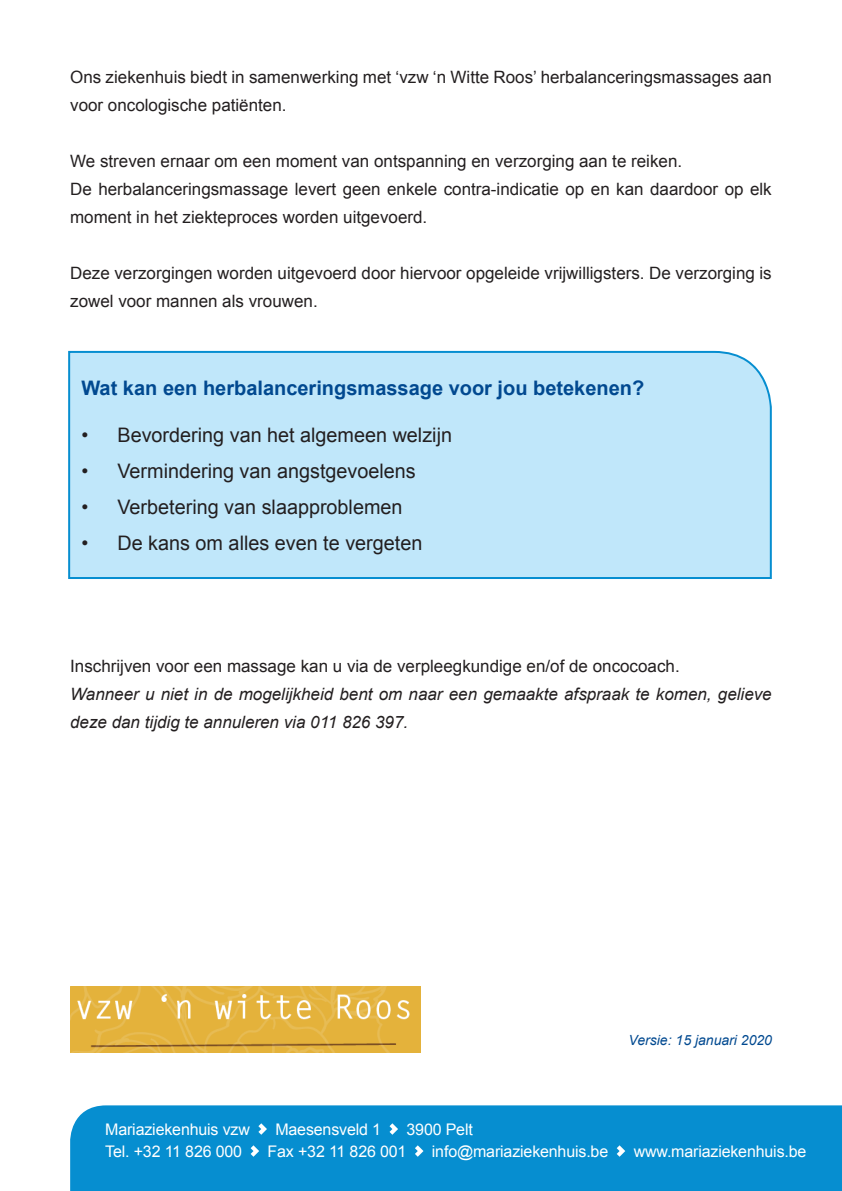
<style>
.page{position:relative;width:842px;height:1191px;background:#fff}
.page>*{position:absolute;margin:0;border:0;box-sizing:border-box;transform-origin:0 0}
.t1{font:20px "Arial";color:#231f20}
.t2{font:700 20px "Arial";color:#014990}
.t3{font:17px/28px "Arial";color:#231f20}
.t4{font:italic 17px/28px "Arial";color:#231f20}
.t5{font:16px "Arial";letter-spacing:-.01em;color:#fff}
.t6{font:italic 14px "Arial";color:#014990}
</style>
<div class="page">
<div style="left:70px;top:1105px;width:772px;height:86px;background:#068ed0"></div>
<svg style="left:258px;top:1123px;width:9px;height:11px"></svg>
<svg style="left:389px;top:1123px;width:9px;height:11px"></svg>
<svg style="left:251px;top:1145px;width:8px;height:11px"></svg>
<svg style="left:415px;top:1145px;width:8px;height:11px"></svg>
<svg style="left:617px;top:1145px;width:8px;height:11px"></svg>
<div style="left:68px;top:351px;width:704px;height:228px;background:#c0e7fa"></div>
<img style="left:70px;top:986px;width:351px;height:66px">
<p class="t3" style="left:70px;top:63px;width:703px">Ons ziekenhuis biedt in samenwerking met ‘vzw ‘n Witte Roos’ herbalanceringsmassages aan voor oncologische patiënten.</p>
<p class="t3" style="left:70px;top:147px;width:703px">We streven ernaar om een moment van ontspanning en verzorging aan te reiken.<br>De herbalanceringsmassage levert geen enkele contra-indicatie op en kan daardoor op elk moment in het ziekteproces worden uitgevoerd.</p>
<p class="t3" style="left:70px;top:259px;width:703px">Deze verzorgingen worden uitgevoerd door hiervoor opgeleide vrijwilligsters. De verzorging is zowel voor mannen als vrouwen.</p>
<p class="t2" style="left:81px;top:374px;width:564px">Wat kan een herbalanceringsmassage voor jou betekenen?</p>
<p class="t1" style="left:81px;top:422px;width:372px">• Bevordering van het algemeen welzijn</p>
<p class="t1" style="left:81px;top:458px;width:336px">• Vermindering van angstgevoelens</p>
<p class="t1" style="left:81px;top:494px;width:323px">• Verbetering van slaapproblemen</p>
<p class="t1" style="left:81px;top:530px;width:342px">• De kans om alles even te vergeten</p>
<p class="t3" style="left:70px;top:652px;width:611px">Inschrijven voor een massage kan u via de verpleegkundige en/of de oncocoach.</p>
<p class="t4" style="left:70px;top:680px;width:703px">Wanneer u niet in de mogelijkheid bent om naar een gemaakte afspraak te komen, gelieve deze dan tijdig te annuleren via 011 826 397.</p>
<p class="t6" style="left:629px;top:1031px;width:145px">Versie: 15 januari 2020</p>
<p class="t5" style="left:105px;top:1118px;width:146px">Mariaziekenhuis vzw</p>
<p class="t5" style="left:275px;top:1118px;width:107px">Maesensveld 1</p>
<p class="t5" style="left:406px;top:1118px;width:68px">3900 Pelt</p>
<p class="t5" style="left:105px;top:1140px;width:138px">Tel. +32 11 826 000</p>
<p class="t5" style="left:268px;top:1140px;width:140px">Fax +32 11 826 001</p>
<p class="t5" style="left:432px;top:1140px;width:178px">info@mariaziekenhuis.be</p>
<p class="t5" style="left:634px;top:1140px;width:174px">www.mariaziekenhuis.be</p>
</div>
